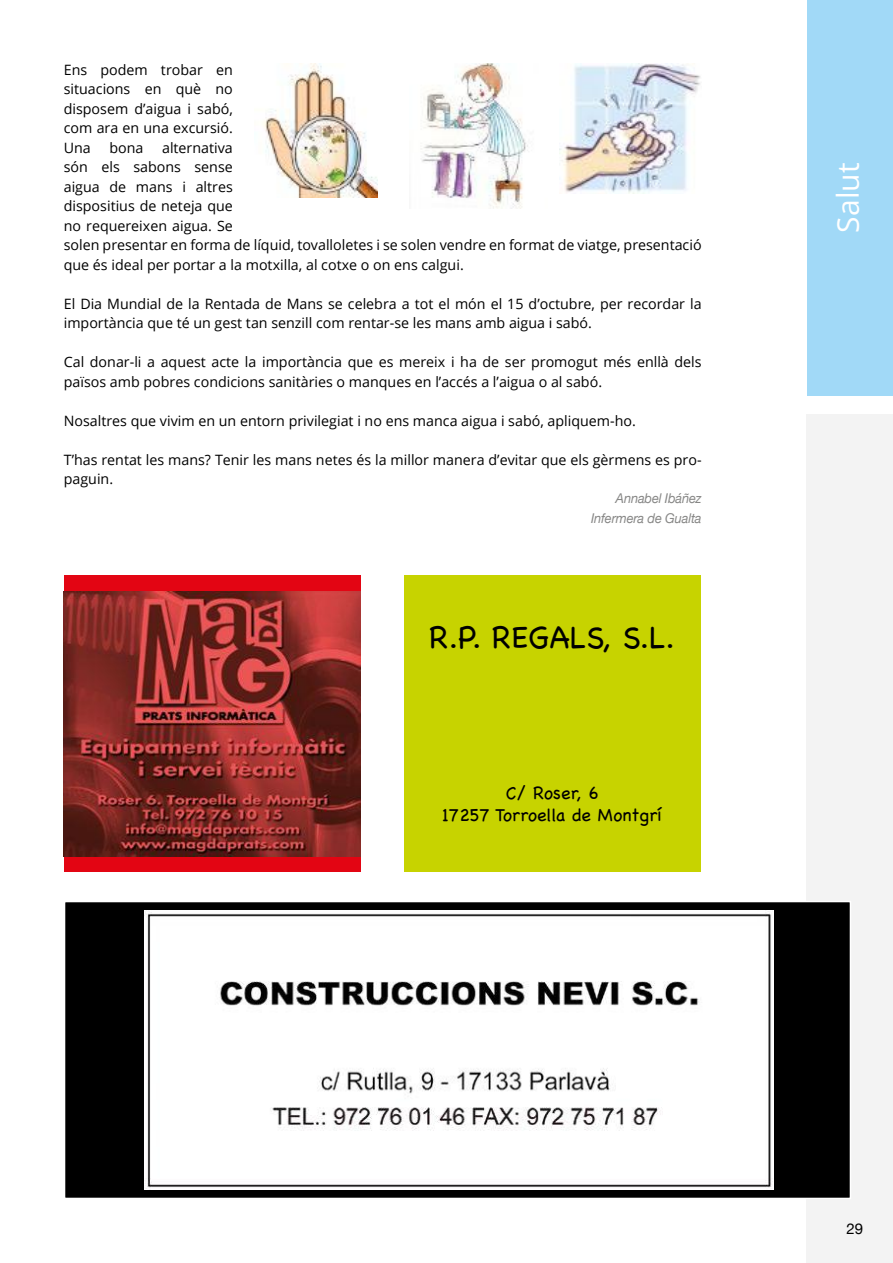
<style>
.page{position:relative;width:893px;height:1263px;background:#fff}
.page>*{position:absolute;margin:0;border:0;box-sizing:border-box;transform-origin:0 0}
.t1{font:31.5px "Chalkboard";color:#000}
.t2{font:30px "Open Sans";color:#fff}
.t3{font:18px/21.6px "Chalkboard";color:#000;text-align:center}
.t4{font:15px "Helvetica Neue";color:#000}
.t5{font:14.25px/19.5px "Open Sans";color:#000}
.t6{font:italic 13.5px/19.8px "Helvetica Neue";letter-spacing:-.01em;color:#878786;text-align:right;scale:.95 1}
</style>
<div class="page">
<div style="left:806px;top:415px;width:87px;height:848px;background:#f3f3f3"></div>
<div style="left:65px;top:901px;width:785px;height:297px;background:#000"></div>
<img style="left:144px;top:911px;width:629px;height:278px">
<div style="left:64px;top:901px;width:787px;height:298px;border:2px solid #fff"></div>
<div style="left:808px;top:0;width:85px;height:395px;background:#a1d9f7"></div>
<img style="left:262px;top:64px;width:116px;height:133px">
<img style="left:421px;top:64px;width:107px;height:145px">
<img style="left:560px;top:64px;width:141px;height:129px">
<div style="left:405px;top:575px;width:296px;height:297px;background:#c7d300"></div>
<div style="left:65px;top:575px;width:296px;height:297px;background:#e30513"></div>
<img style="left:64px;top:592px;width:296px;height:264px">
<p class="t5" style="left:64px;top:59px;width:171px;text-align:justify">Ens podem trobar en situacions en què no disposem d’aigua i sabó, com ara en una excursió.<br>Una</p>
<p class="t5" style="left:64px;top:137px;width:639px;text-indent:98px">alternativa<br>són els sabons sense<br>aigua de mans i altres<br>dispositius de neteja que<br>no requereixen aigua. Se<br>solen presentar en forma de líquid, tovalloletes i se solen vendre en format de viatge, presentació que és ideal per portar a la motxilla, al cotxe o on ens calgui.</p>
<p class="t5" style="left:64px;top:293px;width:639px">El Dia Mundial de la Rentada de Mans se celebra a tot el món el 15 d’octubre, per recordar la importància que té un gest tan senzill com rentar-se les mans amb aigua i sabó.</p>
<p class="t5" style="left:64px;top:352px;width:639px">Cal donar-li a aquest acte la importància que es mereix i ha de ser promogut més enllà dels països amb pobres condicions sanitàries o manques en l’accés a l’aigua o al sabó.</p>
<p class="t5" style="left:64px;top:410px;width:574px">Nosaltres que vivim en un entorn privilegiat i no ens manca aigua i sabó, apliquem-ho.</p>
<p class="t5" style="left:64px;top:449px;width:639px">T’has rentat les mans? Tenir les mans netes és la millor manera d’evitar que els gèrmens es pro&shy;paguin.</p>
<p class="t6" style="left:591px;top:489px;width:118px">Annabel Ibáñez<br>Infermera de Gualta</p>
<p class="t5" style="left:109px;top:137px;width:36px">bona</p>
<h1 class="t1" style="left:429px;top:618px;width:247px">R.P. REGALS, S.L.</h1>
<p class="t3" style="left:442px;top:782px;width:221px">C/ Roser, 6<br>17257 Torroella de Montgrí</p>
<h2 class="t2" style="left:827px;top:233px;width:71px;rotate:-90deg">Salut</h2>
<p class="t4" style="left:846px;top:1217px;width:18px">29</p>
</div>
